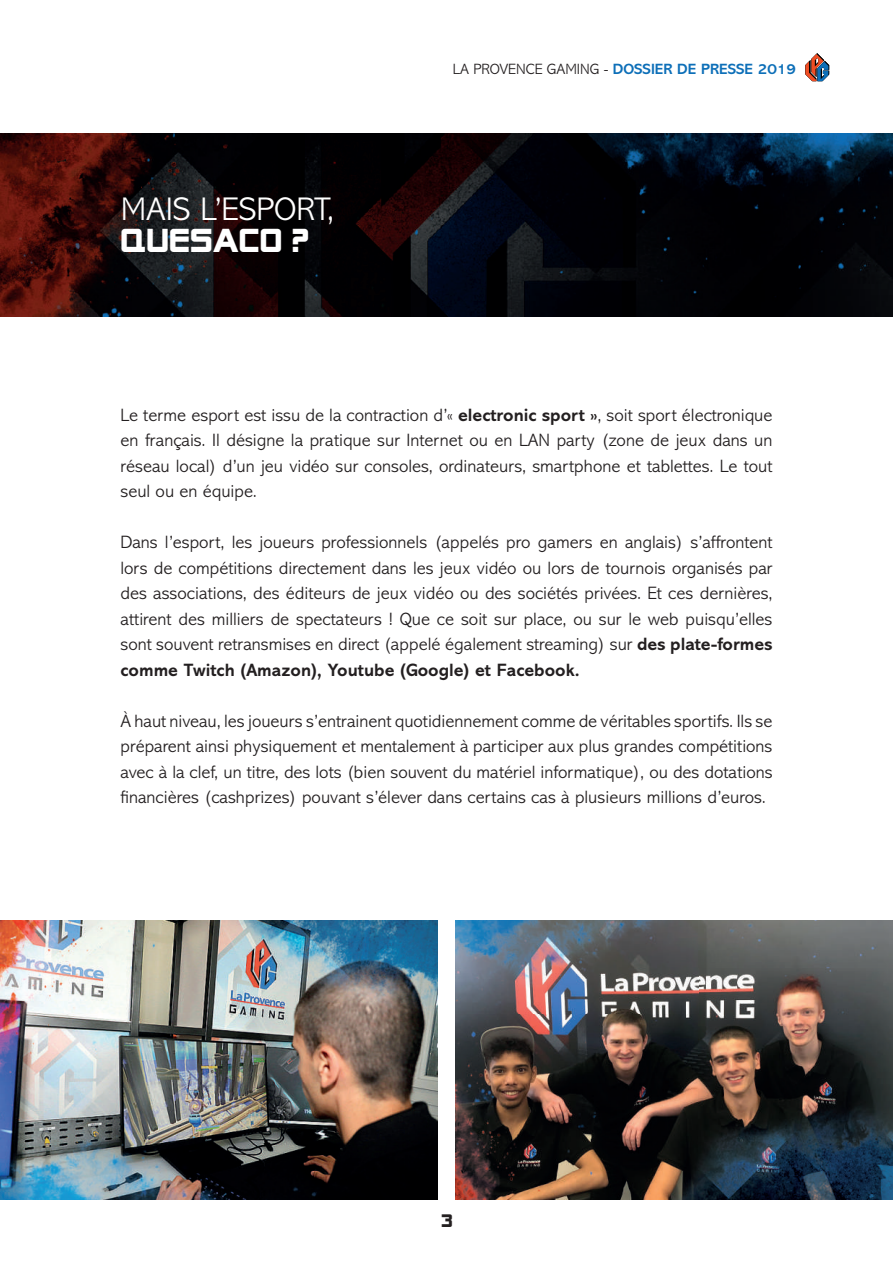
<style>
.page{position:relative;width:893px;height:1263px;background:#fff}
.page>*{position:absolute;margin:0;border:0;box-sizing:border-box;transform-origin:0 0}
.t1{font:300 33px "Abadi MT Std";color:#fff}
.t2{font:700 33px "SF Alien Encounters Solid";letter-spacing:.03em;color:#fff}
.t3{font:300 18px/25.5px "Abadi MT Std";color:#231f20;text-align:justify}
.t4{font:700 18px "SF Alien Encounters Solid";color:#231f20}
.t5{font:700 15px "Abadi MT Std";color:#0d6fb8}
.s1{font-weight:300;color:#231f20}
.s2{font-weight:700}
</style>
<div class="page">
<img style="left:455px;top:920px;width:438px;height:279px">
<svg style="left:805px;top:53px;width:24px;height:28px"></svg>
<img style="left:0;top:133px;width:893px;height:183px">
<img style="left:0;top:920px;width:438px;height:279px">
<h1 class="t1" style="left:121px;top:191px;width:215px">MAIS L’ESPORT,</h1>
<h1 class="t2" style="left:121px;top:228px;width:190px">QUESACO ?</h1>
<p class="t5" style="left:453px;top:61px;width:344px"><span class="s1">LA PROVENCE GAMING -</span> DOSSIER DE PRESSE 2019</p>
<p class="t3" style="left:120px;top:402px;width:653px">Le terme esport est issu de la contraction d’« <span class="s2">electronic sport »</span>, soit sport électronique en français. Il désigne la pratique sur Internet ou en LAN party (zone de jeux dans un réseau local) d’un jeu vidéo sur consoles, ordinateurs, smartphone et tablettes. Le tout seul ou en équipe.</p>
<p class="t3" style="left:120px;top:530px;width:654px">Dans l’esport, les joueurs professionnels (appelés pro gamers en anglais) s’affrontent lors de compétitions directement dans les jeux vidéo ou lors de tournois organisés par des associations, des éditeurs de jeux vidéo ou des sociétés privées. Et ces dernières, attirent des milliers de spectateurs ! Que ce soit sur place, ou sur le web puisqu’elles sont souvent retransmises en direct (appelé également streaming) sur <span class="s2">des plate-formes comme Twitch (Amazon), Youtube (Google) et Facebook.</span></p>
<p class="t3" style="left:120px;top:708px;width:654px">À haut niveau, les joueurs s’entrainent quotidiennement comme de véritables sportifs. Ils se préparent ainsi physiquement et mentalement à participer aux plus grandes compétitions avec à la clef, un titre, des lots (bien souvent du matériel informatique), ou des dotations financières (cashprizes) pouvant s’élever dans certains cas à plusieurs millions d’euros.</p>
<p class="t4" style="left:441px;top:1214px;width:12px">3</p>
</div>
